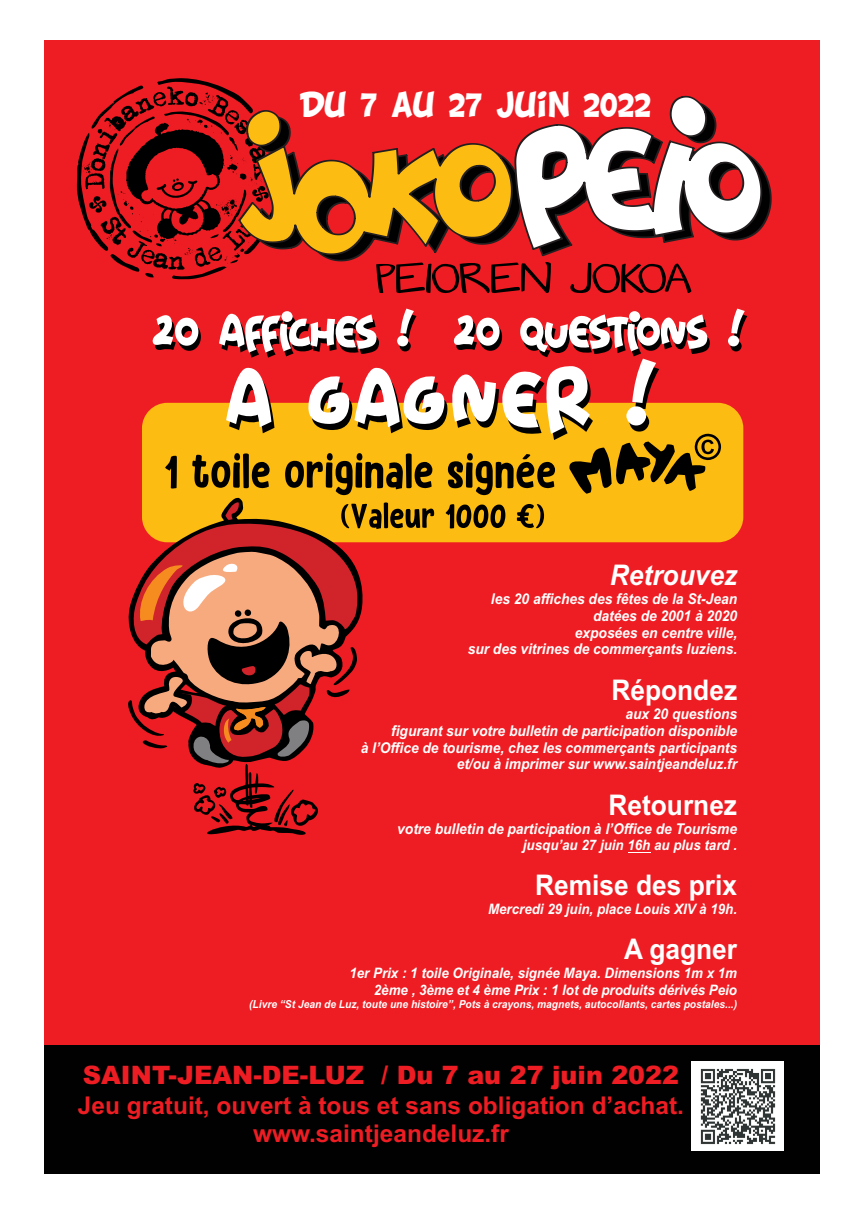
<style>
.page{position:relative;width:860px;height:1209px;background:#fff}
.page>*{position:absolute;margin:0;border:0;box-sizing:border-box;transform-origin:0 0}
.t1{font:50.5px "Mangaspeak 2 stocky";letter-spacing:-.075em;color:#000}
.t2{font:28.5px "BD Cartoon Shout";color:#fff;scale:.92 1}
.t3{font:700 28.4px "Arial";color:#fff;scale:.93 1}
.t4{font:italic 700 28.4px "Arial";color:#fff;scale:.93 1}
.t5{font:900 25.4px "Arial";color:#ee1d23}
.t6{font:700 24.5px/27.3px "Arial";color:#ee1d23;text-align:center}
.t7{font:italic 700 14.9px/16.6px "Arial";color:#fff;text-align:right;scale:.93 1}
.t8{font:italic 700 14.4px/16.1px "Arial";color:#fff;text-align:right;scale:.93 1}
.t9{font:italic 700 11px "Arial";color:#fff;scale:.93 1}
</style>
<div class="page">
<div style="left:45px;top:41px;width:775px;height:1093px;background:#ee1d23"></div>
<div style="left:45px;top:1045px;width:775px;height:129px;background:#010101"></div>
<svg style="left:76px;top:78px;width:696px;height:201px"></svg>
<div style="left:142px;top:403px;width:601px;height:139px;background:#fdbc12;border-radius:25px"></div>
<svg style="left:152px;top:308px;width:595px;height:187px"></svg>
<svg style="left:128px;top:502px;width:416px;height:333px"></svg>
<div style="left:691px;top:1061px;width:93px;height:89px;background:#fff"></div>
<img style="left:700px;top:1068px;width:76px;height:77px">
<h2 class="t2" style="left:300px;top:96px;width:384px">DU 7 AU 27 JUIN 2022</h2>
<h1 class="t1" style="left:376px;top:264px;width:321px">PEIOREN JOKOA</h1>
<h3 class="t4" style="left:610px;top:564px;width:138px">Retrouvez</h3>
<p class="t7" style="left:468px;top:592px;width:291px">les 20 affiches des fêtes de la St-Jean datées de 2001 à 2020<br>exposées en centre ville,<br>sur des vitrines de commerçants luziens.</p>
<h3 class="t3" style="left:611px;top:679px;width:137px">Répondez</h3>
<p class="t7" style="left:361px;top:707px;width:406px">aux 20 questions<br>figurant sur votre bulletin de participation disponible<br>à l’Office de tourisme, chez les commerçants participants et/ou à imprimer sur www.saintjeandeluz.fr</p>
<h3 class="t3" style="left:608px;top:794px;width:140px">Retournez</h3>
<p class="t7" style="left:397px;top:822px;width:367px">votre bulletin de participation à l’Office de Tourisme</p>
<p class="t8" style="left:523px;top:838px;width:232px">jusqu’au 27 juin 16h au plus tard .</p>
<h3 class="t3" style="left:535px;top:874px;width:219px">Remise des prix</h3>
<p class="t8" style="left:488px;top:902px;width:269px">Mercredi 29 juin, place Louis XIV à 19h.</p>
<h3 class="t3" style="left:624px;top:938px;width:123px">A gagner</h3>
<p class="t8" style="left:349px;top:966px;width:418px">1er Prix : 1 toile Originale, signée Maya. Dimensions 1m x 1m<br>2ème , 3ème et 4 ème Prix : 1 lot de produits dérivés Peio</p>
<p class="t9" style="left:249px;top:999px;width:526px">(Livre “St Jean de Luz, toute une histoire”, Pots à crayons, magnets, autocollants, cartes postales...)</p>
<h3 class="t5" style="left:83px;top:1066px;width:598px">SAINT-JEAN-DE-LUZ / Du 7 au 27 juin 2022</h3>
<h3 class="t6" style="left:78px;top:1094px;width:608px">Jeu gratuit, ouvert à tous et sans obligation d’achat. www.saintjeandeluz.fr</h3>
</div>
